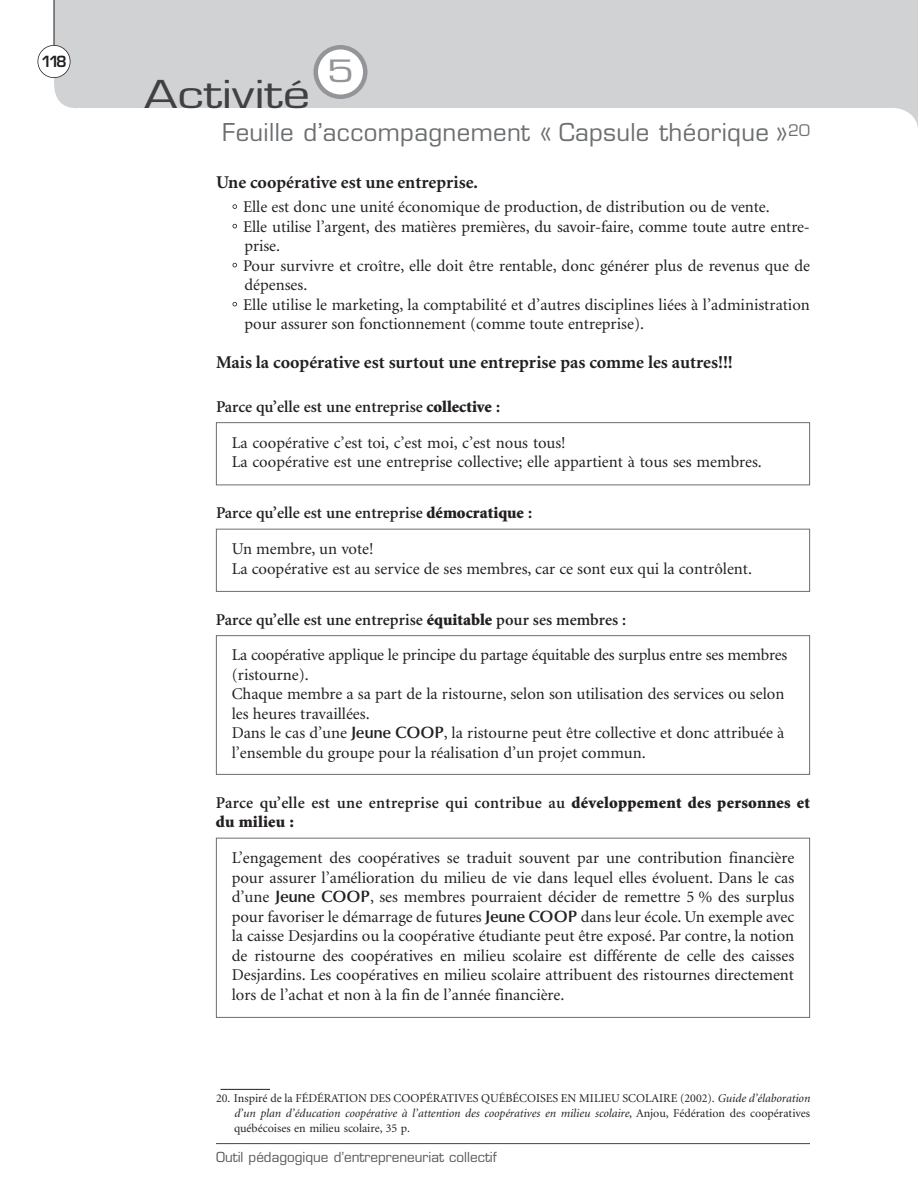
<style>
.page{position:relative;width:918px;height:1188px;background:#fff}
.page>*{position:absolute;margin:0;border:0;box-sizing:border-box;transform-origin:0 0}
.t1{font:37.5px "Eurostile";color:#403f41;scale:1.3 1}
.t2{font:30px "Eurostile";color:#939598;scale:1.3 1}
.t3{font:24px "Eurostile";letter-spacing:.015em;color:#6c6e70}
.t4{font:700 18px "Minion";color:#231f20}
.t5{font:16.5px/19.5px "Minion";color:#231f20}
.t6{font:600 16.5px/19.5px "Minion";color:#231f20}
.t7{font:600 15px "Eurostile";color:#231f20}
.t8{font:13.5px "Eurostile";color:#58595b}
.t9{font:12px/15px "Minion";color:#231f20;text-align:justify}
.s1{font-weight:900}
.s2{font-weight:700}
.s3{font-family:"Optima";font-weight:600}
.s4{font-style:italic}
</style>
<div class="page">
<svg style="left:54px;top:0;width:864px;height:127px;fill:#d1d2d4"></svg>
<div style="left:38px;top:45px;width:32px;height:33px;background:#fff;border-radius:50%"></div>
<div style="left:38px;top:45px;width:32px;height:33px;border:2px solid #231f20;border-radius:50%"></div>
<hr style="left:54px;top:0;width:1px;height:45px;background:#231f20">
<hr style="left:216px;top:1143px;width:594px;height:1px;background:#58595b">
<div style="left:216px;top:838px;width:594px;height:180px;border:1px solid #6c6e70"></div>
<div style="left:216px;top:635px;width:594px;height:140px;border:1px solid #6c6e70"></div>
<div style="left:216px;top:529px;width:594px;height:63px;border:1px solid #6c6e70"></div>
<div style="left:216px;top:422px;width:594px;height:63px;border:1px solid #6c6e70"></div>
<svg style="left:233px;top:302px;width:4px;height:4px"></svg>
<svg style="left:233px;top:263px;width:4px;height:4px"></svg>
<svg style="left:233px;top:224px;width:4px;height:4px"></svg>
<svg style="left:233px;top:204px;width:4px;height:5px"></svg>
<svg style="left:314px;top:45px;width:54px;height:54px"></svg>
<div style="left:318px;top:50px;width:45px;height:44px;background:#fff;border-radius:50%"></div>
<hr style="left:220px;top:1089px;width:50px;height:1px;background:#231f20">
<p class="t7" style="left:41px;top:55px;width:27px">118</p>
<h2 class="t2" style="left:327px;top:59px;width:22px">5</h2>
<h1 class="t1" style="left:144px;top:80px;width:129px">Activité</h1>
<h3 class="t3" style="left:222px;top:123px;width:589px">Feuille d’accompagnement « Capsule théorique »<sup>20</sup></h3>
<p class="t4" style="left:216px;top:175px;width:263px">Une coopérative est une entreprise.</p>
<p class="t5" style="left:243px;top:199px;width:569px">Elle est donc une unité économique de production, de distribution ou de vente.<br>Elle utilise l’argent, des matières premières, du savoir-faire, comme toute autre entre&shy;prise.<br>Pour survivre et croître, elle doit être rentable, donc générer plus de revenus que de dépenses.<br>Elle utilise le marketing, la comptabilité et d’autres disciplines liées à l’administration pour assurer son fonctionnement (comme toute entreprise).</p>
<p class="t4" style="left:216px;top:355px;width:518px">Mais la coopérative est surtout une entreprise pas comme les autres!!!</p>
<p class="t6" style="left:216px;top:398px;width:286px">Parce qu’elle est une entreprise <span class="s1">collective</span> <span class="s2">:</span></p>
<p class="t5" style="left:232px;top:434px;width:532px">La coopérative c’est toi, c’est moi, c’est nous tous!<br>La coopérative est une entreprise collective; elle appartient à tous ses membres.</p>
<p class="t6" style="left:216px;top:505px;width:318px">Parce qu’elle est une entreprise <span class="s1">démocratique</span> <span class="s2">:</span></p>
<p class="t5" style="left:232px;top:541px;width:522px">Un membre, un vote!<br>La coopérative est au service de ses membres, car ce sont eux qui la contrôlent.</p>
<p class="t6" style="left:216px;top:611px;width:412px">Parce qu’elle est une entreprise <span class="s1">équitable</span> pour ses membres :</p>
<p class="t5" style="left:232px;top:647px;width:557px">La coopérative applique le principe du partage équitable des surplus entre ses membres (ristourne).<br>Chaque membre a sa part de la ristourne, selon son utilisation des services ou selon les heures travaillées.<br>Dans le cas d’une <span class="s3">Jeune COOP</span>, la ristourne peut être collective et donc attribuée à l’ensemble du groupe pour la réalisation d’un projet commun.</p>
<p class="t6" style="left:216px;top:794px;width:596px">Parce qu’elle est une entreprise qui contribue au <span class="s1">développement des personnes et du milieu :</span></p>
<p class="t5" style="left:232px;top:850px;width:564px;text-align:justify">L’engagement des coopératives se traduit souvent par une contribution financière pour assurer l’amélioration du milieu de vie dans lequel elles évoluent. Dans le cas d’une <span class="s3">Jeune COOP</span>, ses membres pourraient décider de remettre 5 % des surplus pour favoriser le démarrage de futures <span class="s3">Jeune COOP</span> dans leur école. Un exemple avec la caisse Desjardins ou la coopérative étudiante peut être exposé. Par contre, la notion de ristourne des coopératives en milieu scolaire est différente de celle des caisses Desjardins. Les coopératives en milieu scolaire attribuent des ristournes directement lors de l’achat et non à la fin de l’année financière.</p>
<p class="t9" style="left:234px;top:1091px;width:578px;text-indent:-18px">20. Inspiré de la FÉDÉRATION DES COOPÉRATIVES QUÉBÉCOISES EN MILIEU SCOLAIRE (2002). <span class="s4">Guide d’élaboration d’un plan d’éducation coopérative à l’attention des coopératives en milieu scolaire</span>, Anjou, Fédération des coopératives québécoises en milieu scolaire, 35 p.</p>
<p class="t8" style="left:216px;top:1152px;width:282px">Outil pédagogique d’entrepreneuriat collectif</p>
</div>
